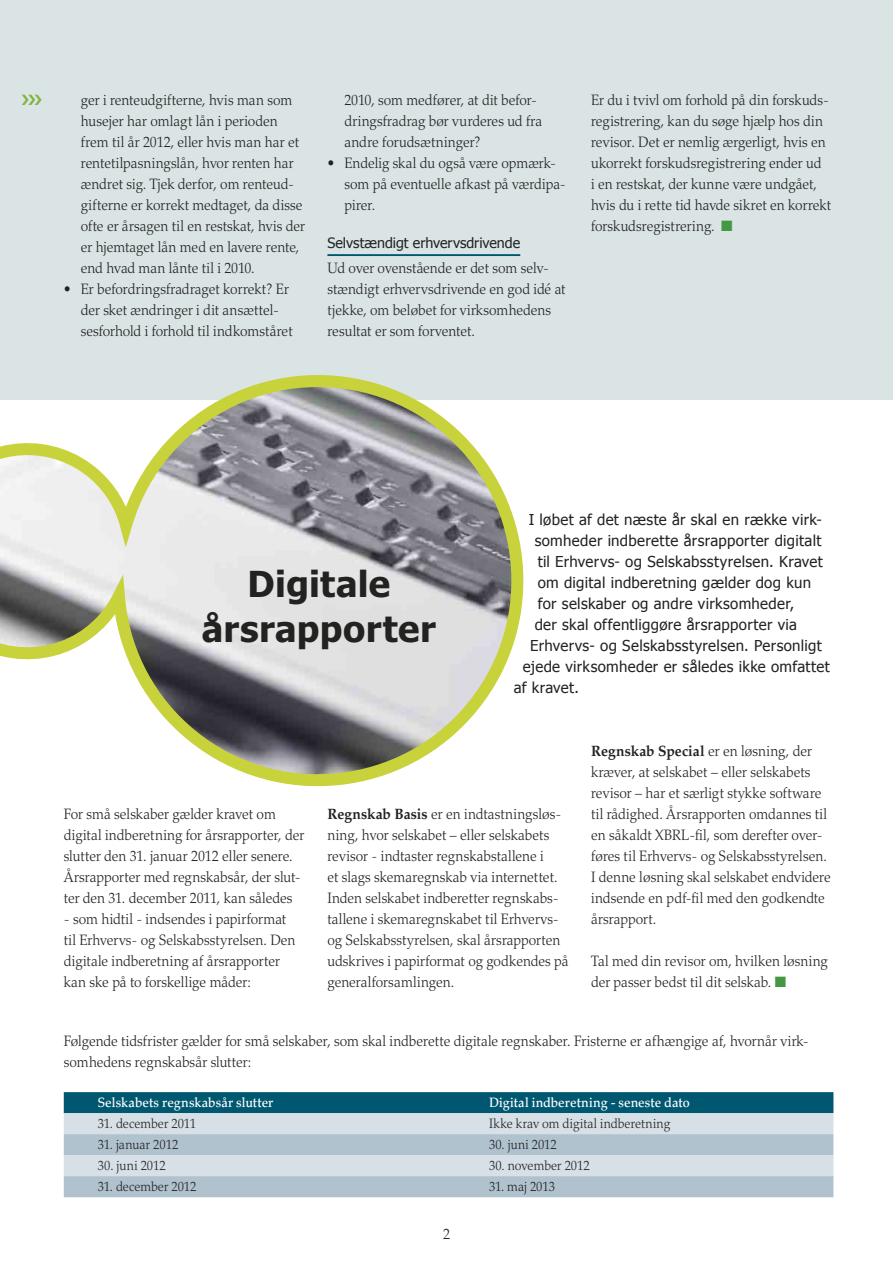
<style>
.page{position:relative;width:893px;height:1263px;background:#fff}
.page>*{position:absolute;margin:0;border:0;box-sizing:border-box;transform-origin:0 0}
.t1{font:700 36px/45px "Tahoma";letter-spacing:.01em;color:#222221;text-align:center}
.t2{font:300 15px/21px "Palatino";color:#222221;scale:.93 1}
.t3{font:15px "Tahoma";letter-spacing:.02em;color:#222221}
.t4{font:15px "Palatino Bold Os F";color:#222221;scale:.93 1}
.t5{font:14.25px "Tahoma";letter-spacing:-.005em;color:#222221}
.t6{font:300 13.5px "Palatino";color:#222221;scale:.93 1}
.t7{font:500 13.5px "Palatino";letter-spacing:.005em;color:#fff;scale:.93 1}
.s1{color:#449744}
.s2{font-family:"Palatino Bold Os F";font-weight:400}
.s3{font-family:"Palatino";font-weight:300}
</style>
<div class="page">
<div style="left:0;top:0;width:893px;height:399px;background:#dae4e5"></div>
<hr style="left:327px;top:254px;width:193px;height:2px;background:#005870">
<div style="left:64px;top:1092px;width:769px;height:21px;background:#005870"></div>
<div style="left:64px;top:1113px;width:769px;height:21px;background:#d7dfe7"></div>
<div style="left:64px;top:1134px;width:769px;height:21px;background:#b1c2cf"></div>
<div style="left:64px;top:1155px;width:769px;height:21px;background:#d7dfe7"></div>
<div style="left:64px;top:1176px;width:769px;height:21px;background:#b1c2cf"></div>
<svg style="left:0;top:375px;width:557px;height:412px"></svg>
<p class="t2" style="left:81px;top:90px;width:243px">ger i renteudgifterne, hvis man som husejer har omlagt lån i perioden frem til år 2012, eller hvis man har et rentetilpasningslån, hvor renten har ændret sig. Tjek derfor, om renteud&shy;gifterne er korrekt medtaget, da disse ofte er årsagen til en restskat, hvis der er hjemtaget lån med en lavere rente, end hvad man lånte til i 2010.</p>
<p class="t2" style="left:81px;top:279px;width:229px;text-indent:-17px">• Er befordringsfradraget korrekt? Er der sket ændringer i dit ansættel&shy;sesforhold i forhold til indkomståret</p>
<p class="t2" style="left:344px;top:90px;width:214px">2010, som medfører, at dit befor&shy;dringsfradrag bør vurderes ud fra andre forudsætninger?</p>
<p class="t2" style="left:344px;top:153px;width:239px;text-indent:-17px">• Endelig skal du også være opmærk&shy;som på eventuelle afkast på værdipa&shy;pirer.</p>
<p class="t5" style="left:327px;top:233px;width:194px">Selvstændigt erhvervsdrivende</p>
<p class="t2" style="left:327px;top:258px;width:258px">Ud over ovenstående er det som selv&shy;stændigt erhvervsdrivende en god idé at tjekke, om beløbet for virksomhedens resultat er som forventet.</p>
<p class="t2" style="left:591px;top:90px;width:260px">Er du i tvivl om forhold på din forskuds&shy;registrering, kan du søge hjælp hos din revisor. Det er nemlig ærgerligt, hvis en ukorrekt forskudsregistrering ender ud<br>i en restskat, der kunne være undgået, hvis du i rette tid havde sikret en korrekt forskudsregistrering. <span class="s1">■</span></p>
<h1 class="t1" style="left:202px;top:559px;width:235px">Digitale årsrapporter</h1>
<p class="t3" style="left:529px;top:509px;width:295px">I løbet af det næste år skal en række virk-</p>
<p class="t3" style="left:535px;top:530px;width:288px">somheder indberette årsrapporter digitalt</p>
<p class="t3" style="left:538px;top:551px;width:287px">til Erhvervs- og Selskabsstyrelsen. Kravet</p>
<p class="t3" style="left:538px;top:572px;width:275px">om digital indberetning gælder dog kun</p>
<p class="t3" style="left:538px;top:593px;width:258px">for selskaber og andre virksomheder,</p>
<p class="t3" style="left:535px;top:614px;width:264px">der skal offentliggøre årsrapporter via</p>
<p class="t3" style="left:530px;top:635px;width:293px">Erhvervs- og Selskabsstyrelsen. Personligt</p>
<p class="t3" style="left:523px;top:656px;width:309px">ejede virksomheder er således ikke omfattet</p>
<p class="t3" style="left:514px;top:677px;width:67px">af kravet.</p>
<p class="t2" style="left:64px;top:804px;width:260px">For små selskaber gælder kravet om digital indberetning for årsrapporter, der slutter den 31. januar 2012 eller senere.<br>Årsrapporter med regnskabsår, der slut&shy;ter den 31. december 2011, kan således</p>
<p class="t2" style="left:64px;top:909px;width:251px">- som hidtil - indsendes i papirformat til Erhvervs- og Selskabsstyrelsen. Den digitale indberetning af årsrapporter kan ske på to forskellige måder:</p>
<p class="t2" style="left:327px;top:804px;width:261px"><span class="s2">Regnskab Basis</span> er en indtastningsløs&shy;ning, hvor selskabet – eller selskabets revisor - indtaster regnskabstallene i<br>et slags skemaregnskab via internettet.<br>Inden selskabet indberetter regnskabs&shy;tallene i skemaregnskabet til Erhvervs&shy;og Selskabsstyrelsen, skal årsrapporten udskrives i papirformat og godkendes på generalforsamlingen.</p>
<p class="t4" style="left:591px;top:742px;width:239px">Regnskab Special <span class="s3">er en løsning, der</span></p>
<p class="t2" style="left:591px;top:762px;width:259px">kræver, at selskabet – eller selskabets revisor – har et særligt stykke software til rådighed. Årsrapporten omdannes til en såkaldt XBRL-fil, som derefter over&shy;føres til Erhvervs- og Selskabsstyrelsen.<br>I denne løsning skal selskabet endvidere indsende en pdf-fil med den godkendte årsrapport.</p>
<p class="t2" style="left:591px;top:951px;width:256px">Tal med din revisor om, hvilken løsning der passer bedst til dit selskab. <span class="s1">■</span></p>
<p class="t2" style="left:64px;top:1030px;width:803px">Følgende tidsfrister gælder for små selskaber, som skal indberette digitale regnskaber. Fristerne er afhængige af, hvornår virk&shy;somhedens regnskabsår slutter:</p>
<p class="t7" style="left:98px;top:1094px;width:190px">Selskabets regnskabsår slutter</p>
<p class="t7" style="left:489px;top:1094px;width:217px">Digital indberetning - seneste dato</p>
<p class="t6" style="left:98px;top:1116px;width:107px">31. december 2011</p>
<p class="t6" style="left:489px;top:1116px;width:196px">Ikke krav om digital indberetning</p>
<p class="t6" style="left:98px;top:1137px;width:88px">31. januar 2012</p>
<p class="t6" style="left:489px;top:1137px;width:74px">30. juni 2012</p>
<p class="t6" style="left:98px;top:1158px;width:74px">30. juni 2012</p>
<p class="t6" style="left:489px;top:1158px;width:110px">30. november 2012</p>
<p class="t6" style="left:98px;top:1179px;width:108px">31. december 2012</p>
<p class="t6" style="left:489px;top:1179px;width:72px">31. maj 2013</p>
<p class="t2" style="left:443px;top:1224px;width:9px">2</p>
</div>
